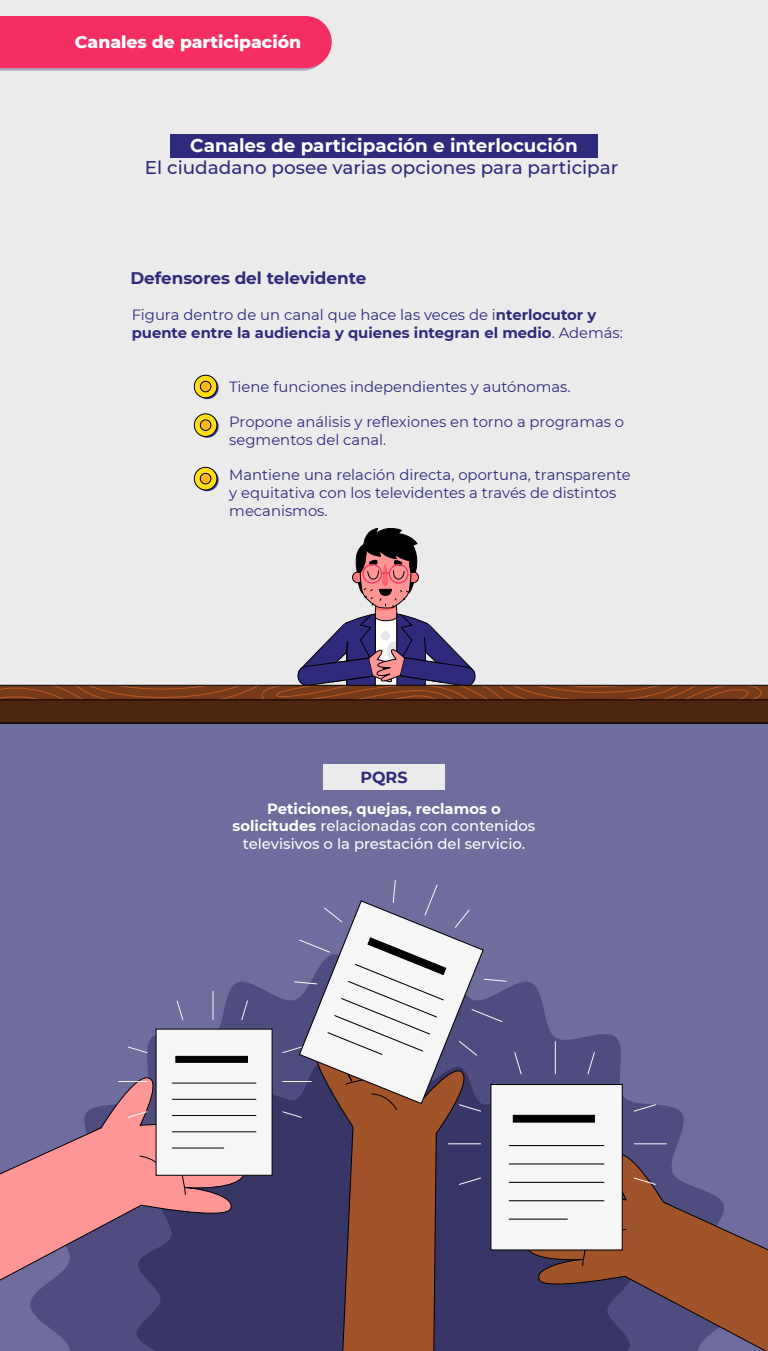
<style>
.page{position:relative;width:768px;height:1351px;background:#fff}
.page>*{position:absolute;margin:0;border:0;box-sizing:border-box;transform-origin:0 0}
.t1{font:500 18.4px "Montserrat";color:#2f2a7c}
.t2{font:700 18.4px "Montserrat";color:#fff}
.t3{font:800 17.2px "Montserrat";color:#fff}
.t4{font:700 16.8px "Montserrat";color:#2f2a7c}
.t5{font:700 16px "Montserrat";color:#2f2a7c}
.t6{font:14.8px/17.8px "Montserrat";color:#2f2a7c}
.t7{font:700 14.8px/17.8px "Montserrat";color:#2f2a7c}
.t8{font:500 14.8px/17.8px "Montserrat";color:#fff;text-align:center}
.s1{font-weight:400}
.s2{font-weight:700}
</style>
<div class="page">
<div style="left:0;top:0;width:768px;height:1350px;background:#ebebeb"></div>
<div style="left:0;top:723px;width:768px;height:627px;background:#6f6c9e"></div>
<svg style="left:30px;top:954px;width:708px;height:396px;background:#686597"></svg>
<svg style="left:137px;top:1055px;width:494px;height:295px;background:#3e3c6d"></svg>
<div style="left:323px;top:764px;width:122px;height:26px;background:#ebebeb"></div>
<div style="left:170px;top:134px;width:428px;height:23px;background:#2f2a7c"></div>
<div style="left:0;top:16px;width:332px;height:55px;background:#f42e62"></div>
<svg style="left:196px;top:376px;width:23px;height:23px"></svg>
<svg style="left:194px;top:375px;width:23px;height:23px"></svg>
<div style="left:194px;top:375px;width:23px;height:23px;border:1px solid #000;border-radius:50%"></div>
<div style="left:200px;top:381px;width:11px;height:11px;background:#ffb916;border-radius:50%"></div>
<div style="left:200px;top:381px;width:11px;height:11px;border:1px solid #000;border-radius:50%"></div>
<svg style="left:196px;top:415px;width:23px;height:22px"></svg>
<svg style="left:194px;top:414px;width:23px;height:22px"></svg>
<div style="left:194px;top:413px;width:23px;height:23px;border:1px solid #000;border-radius:50%"></div>
<div style="left:200px;top:420px;width:11px;height:10px;background:#ffb916;border-radius:50%"></div>
<div style="left:200px;top:419px;width:11px;height:11px;border:1px solid #000;border-radius:50%"></div>
<svg style="left:196px;top:468px;width:23px;height:23px"></svg>
<svg style="left:194px;top:467px;width:23px;height:23px"></svg>
<div style="left:194px;top:467px;width:23px;height:23px;border:1px solid #000;border-radius:50%"></div>
<div style="left:200px;top:473px;width:11px;height:11px;background:#ffb916;border-radius:50%"></div>
<div style="left:200px;top:473px;width:11px;height:11px;border:1px solid #000;border-radius:50%"></div>
<div style="left:490px;top:1083px;width:133px;height:167px;background:#f6f6f6;border:1px solid #000"></div>
<div style="left:513px;top:1114px;width:82px;height:8px;background:#000;border:1px solid #000"></div>
<hr style="left:509px;top:1144px;width:95px;height:1px;background:#000">
<hr style="left:509px;top:1163px;width:95px;height:1px;background:#000">
<hr style="left:509px;top:1181px;width:95px;height:1px;background:#000">
<hr style="left:509px;top:1199px;width:95px;height:1px;background:#000">
<hr style="left:509px;top:1218px;width:58px;height:1px;background:#000">
<hr style="left:555px;top:1041px;width:1px;height:32px;background:#f6f6f6">
<svg style="left:587px;top:1051px;width:9px;height:23px"></svg>
<svg style="left:513px;top:1051px;width:9px;height:23px"></svg>
<hr style="left:634px;top:1143px;width:33px;height:1px;background:#f6f6f6">
<svg style="left:633px;top:1103px;width:24px;height:9px"></svg>
<svg style="left:524px;top:1145px;width:244px;height:205px"></svg>
<div style="left:156px;top:1028px;width:117px;height:147px;background:#f6f6f6;border:1px solid #000"></div>
<div style="left:175px;top:1055px;width:73px;height:7px;background:#000;border:1px solid #000"></div>
<hr style="left:172px;top:1082px;width:84px;height:1px;background:#000">
<hr style="left:172px;top:1098px;width:84px;height:1px;background:#000">
<hr style="left:172px;top:1114px;width:84px;height:1px;background:#000">
<hr style="left:172px;top:1131px;width:84px;height:1px;background:#000">
<svg style="left:213px;top:991px;width:1px;height:28px"></svg>
<svg style="left:241px;top:999px;width:8px;height:21px"></svg>
<svg style="left:176px;top:999px;width:8px;height:21px"></svg>
<svg style="left:127px;top:1045px;width:21px;height:8px"></svg>
<svg style="left:0;top:1068px;width:246px;height:224px"></svg>
<svg style="left:282px;top:879px;width:225px;height:471px"></svg>
<svg style="left:0;top:527px;width:768px;height:196px"></svg>
<p class="t3" style="left:75px;top:30px;width:228px">Canales de participación</p>
<p class="t2" style="left:190px;top:132px;width:389px">Canales de participación e interlocución</p>
<p class="t1" style="left:145px;top:154px;width:475px">El ciudadano posee varias opciones para participar</p>
<p class="t4" style="left:130px;top:266px;width:238px">Defensores del televidente</p>
<p class="t7" style="left:132px;top:305px;width:493px"><span class="s1">Figura dentro de un canal que hace las veces de i</span>nterlocutor y puente entre la audiencia y quienes integran el medio<span class="s1">. Además:</span></p>
<p class="t6" style="left:229px;top:377px;width:343px">Tiene funciones independientes y autónomas.</p>
<p class="t6" style="left:229px;top:412px;width:396px">Propone análisis y reflexiones en torno a programas o segmentos del canal.</p>
<p class="t6" style="left:229px;top:465px;width:403px">Mantiene una relación directa, oportuna, transparente y equitativa con los televidentes a través de distintos mecanismos.</p>
<p class="t5" style="left:360px;top:765px;width:49px">PQRS</p>
<p class="t8" style="left:233px;top:798px;width:304px"><span class="s2">Peticiones, quejas, reclamos o solicitudes</span> relacionadas con contenidos televisivos o la prestación del servicio.</p>
</div>
